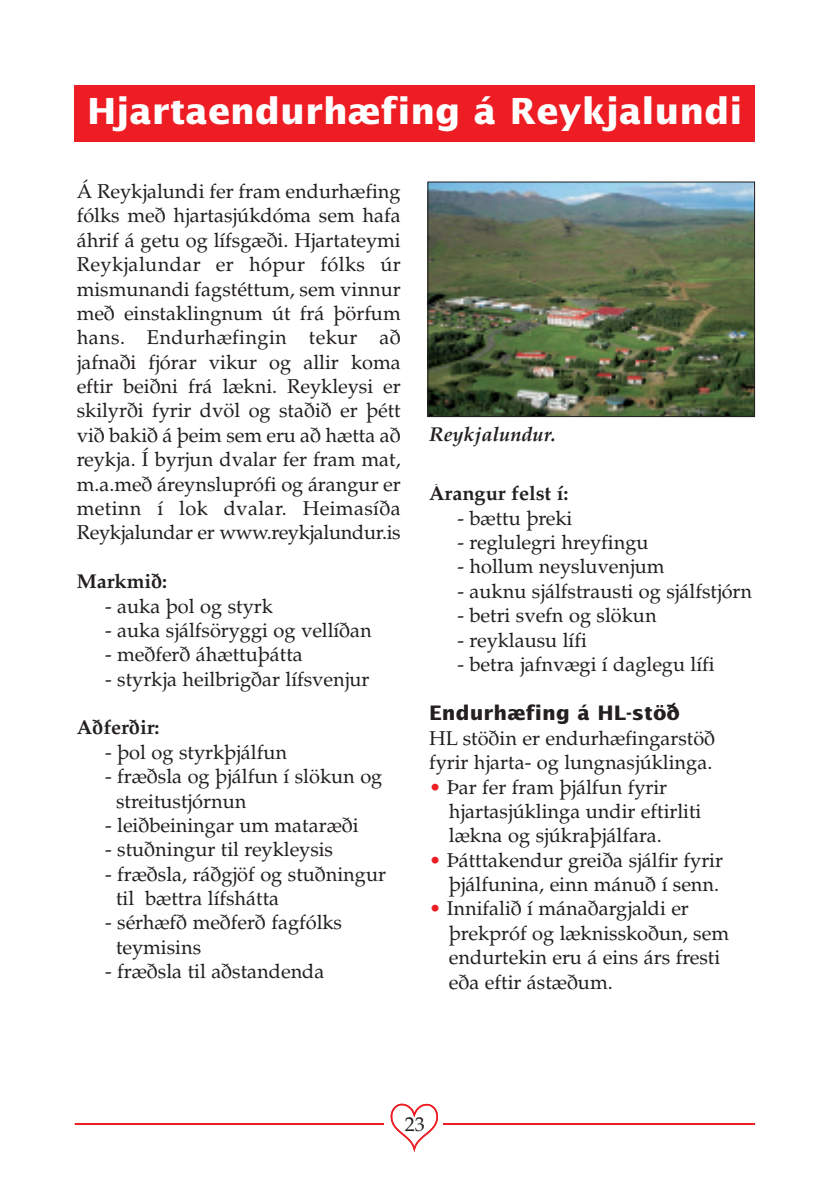
<style>
.page{position:relative;width:840px;height:1190px;background:#fff}
.page>*{position:absolute;margin:0;border:0;box-sizing:border-box;transform-origin:0 0}
.t1{font:700 36px "Lucida Sans";color:#fff}
.t2{font:20px/24.4px "Palatino";color:#231f20}
.t3{font:700 20px "Palatino";color:#231f20}
.t4{font:700 20px "Lucida Sans";color:#231f20}
.t5{font:italic 700 20px "Palatino";color:#231f20}
.s1{color:#ee1d23}
</style>
<div class="page">
<div style="left:75px;top:85px;width:680px;height:57px;background:#ee1d23"></div>
<img style="left:429px;top:184px;width:324px;height:231px">
<div style="left:427px;top:182px;width:328px;height:235px;border:1px solid #231f20"></div>
<hr style="left:75px;top:1123px;width:680px;height:2px;background:#ee1d23">
<div style="left:385px;top:1100px;width:58px;height:55px;background:#fff"></div>
<svg style="left:390px;top:1103px;width:48px;height:49px"></svg>
<h1 class="t1" style="left:87px;top:96px;width:657px">Hjartaendurhæfing á Reykjalundi</h1>
<p class="t2" style="left:77px;top:181px;width:326px;text-align:justify">Á Reykjalundi fer fram endurhæfing fólks með hjartasjúkdóma sem hafa áhrif á getu og lífsgæði. Hjartateymi Reykjalundar er hópur fólks úr mismunandi fagstéttum, sem vinnur með einstaklingnum út frá þörfum hans. Endurhæfingin tekur að jafnaði fjórar vikur og allir koma eftir beiðni frá lækni. Reykleysi er skilyrði fyrir dvöl og staðið er þétt við bakið á þeim sem eru að hætta að reykja. Í byrjun dvalar fer fram mat, m.a.með áreynsluprófi og árangur er metinn í lok dvalar. Heimasíða Reykjalundar er www.reykjalundur.is</p>
<p class="t3" style="left:77px;top:574px;width:92px">Markmið:</p>
<p class="t2" style="left:105px;top:596px;width:169px">- auka þol og styrk</p>
<p class="t2" style="left:105px;top:620px;width:268px">- auka sjálfsöryggi og vellíðan</p>
<p class="t2" style="left:105px;top:645px;width:199px">- meðferð áhættuþátta</p>
<p class="t2" style="left:105px;top:669px;width:266px">- styrkja heilbrigðar lífsvenjur</p>
<p class="t3" style="left:77px;top:720px;width:84px">Aðferðir:</p>
<p class="t2" style="left:105px;top:742px;width:183px">- þol og styrkþjálfun</p>
<p class="t2" style="left:116px;top:766px;width:268px;text-indent:-11px">- fræðsla og þjálfun í slökun og streitustjórnun</p>
<p class="t2" style="left:105px;top:815px;width:255px">- leiðbeiningar um mataræði</p>
<p class="t2" style="left:105px;top:840px;width:230px">- stuðningur til reykleysis</p>
<p class="t2" style="left:116px;top:864px;width:271px;text-indent:-11px">- fræðsla, ráðgjöf og stuðningur til bættra lífshátta</p>
<p class="t2" style="left:116px;top:913px;width:228px;text-indent:-11px">- sérhæfð meðferð fagfólks teymisins</p>
<p class="t2" style="left:105px;top:962px;width:221px">- fræðsla til aðstandenda</p>
<p class="t5" style="left:429px;top:426px;width:128px">Reykjalundur.</p>
<p class="t3" style="left:429px;top:486px;width:141px">Árangur felst í:</p>
<p class="t2" style="left:457px;top:508px;width:117px">- bættu þreki</p>
<p class="t2" style="left:457px;top:532px;width:193px">- reglulegri hreyfingu</p>
<p class="t2" style="left:457px;top:557px;width:209px">- hollum neysluvenjum</p>
<p class="t2" style="left:457px;top:581px;width:296px">- auknu sjálfstrausti og sjálfstjórn</p>
<p class="t2" style="left:457px;top:605px;width:201px">- betri svefn og slökun</p>
<p class="t2" style="left:457px;top:630px;width:131px">- reyklausu lífi</p>
<p class="t2" style="left:457px;top:654px;width:259px">- betra jafnvægi í daglegu lífi</p>
<p class="t4" style="left:429px;top:705px;width:252px">Endurhæfing á HL-stöð</p>
<p class="t2" style="left:429px;top:728px;width:288px">HL stöðin er endurhæfingarstöð fyrir hjarta- og lungnasjúklinga.</p>
<p class="t2" style="left:449px;top:777px;width:254px;text-indent:-20px"><span class="s1">•</span> Þar fer fram þjálfun fyrir hjartasjúklinga undir eftirliti lækna og sjúkraþjálfara.</p>
<p class="t2" style="left:429px;top:850px;width:295px;text-align:right"><span class="s1">•</span> Þátttakendur greiða sjálfir fyrir þjálfunina, einn mánuð í senn.</p>
<p class="t2" style="left:449px;top:899px;width:282px;text-indent:-20px"><span class="s1">•</span> Innifalið í mánaðargjaldi er þrekpróf og læknisskoðun, sem endurtekin eru á eins árs fresti eða eftir ástæðum.</p>
<p class="t2" style="left:405px;top:1115px;width:21px">23</p>
</div>
